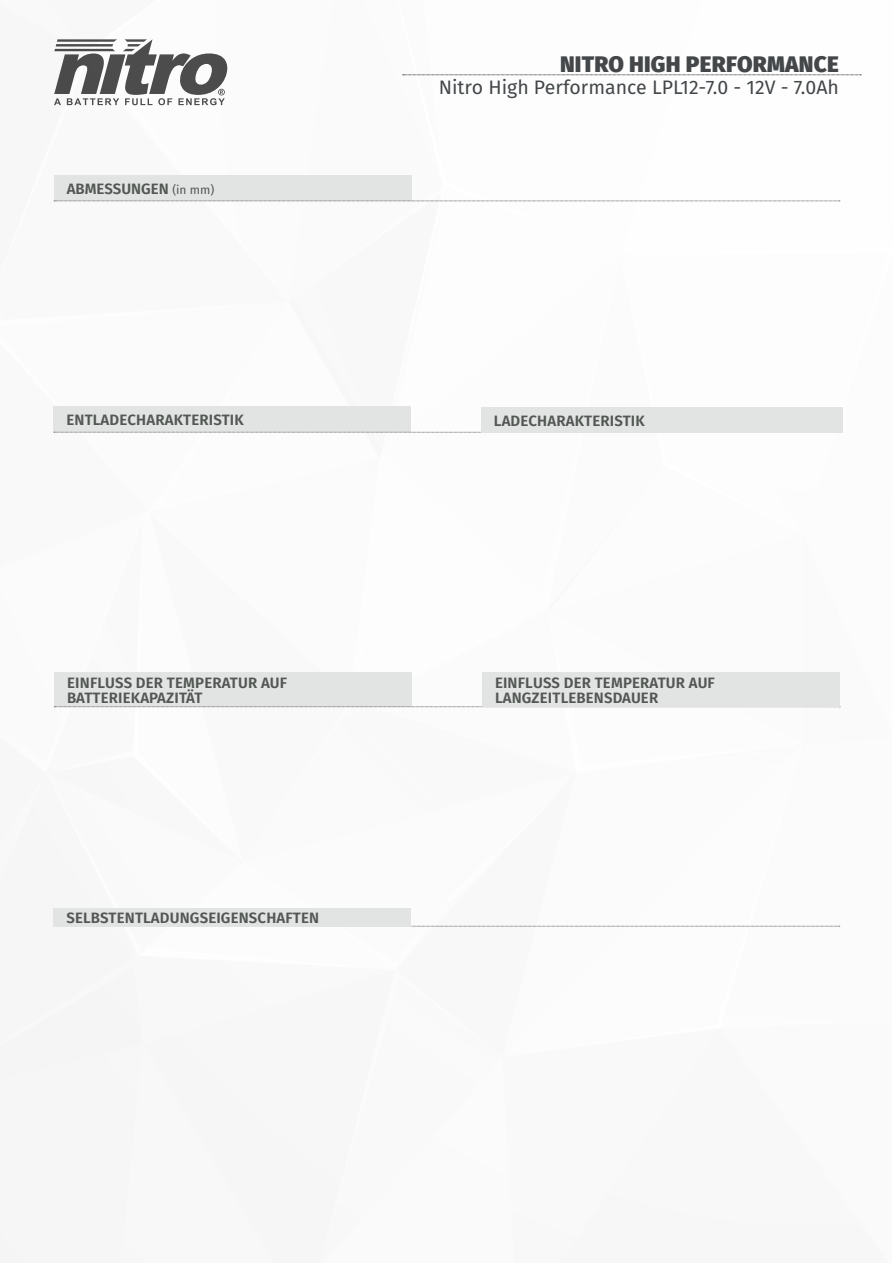
<style>
.page{position:relative;width:893px;height:1263px;background:#fff}
.page>*{position:absolute;margin:0;border:0;box-sizing:border-box;transform-origin:0 0}
.t1{font:800 22.5px "Fira Sans";letter-spacing:.01em;color:#434749}
.t2{font:19.5px "Fira Sans";color:#434749}
.t3{font:600 15px/15px "Fira Sans";letter-spacing:.01em;color:#525753}
.s1{font-weight:400;font-size:12px}
</style>
<div class="page">
<svg style="left:54px;top:39px;width:173px;height:66px"></svg>
<div style="left:54px;top:175px;width:357px;height:26px;background:#e2e3e3"></div>
<svg style="left:54px;top:201px;width:786px;height:1px"></svg>
<div style="left:54px;top:407px;width:357px;height:25px;background:#e2e3e3"></div>
<svg style="left:54px;top:432px;width:786px;height:1px"></svg>
<div style="left:481px;top:407px;width:361px;height:25px;background:#e2e3e3"></div>
<div style="left:54px;top:672px;width:358px;height:35px;background:#e2e3e3"></div>
<svg style="left:54px;top:706px;width:786px;height:1px"></svg>
<div style="left:482px;top:672px;width:357px;height:35px;background:#e2e3e3"></div>
<svg style="left:54px;top:926px;width:786px;height:1px"></svg>
<div style="left:54px;top:908px;width:357px;height:18px;background:#e2e3e3"></div>
<svg style="left:403px;top:75px;width:458px;height:1px"></svg>
<p class="t3" style="left:67px;top:182px;width:149px">ABMESSUNGEN <span class="s1">(in mm)</span></p>
<h1 class="t1" style="left:560px;top:48px;width:280px">NITRO HIGH PERFORMANCE</h1>
<h2 class="t2" style="left:439px;top:74px;width:402px">Nitro High Performance LPL12-7.0 - 12V - 7.0Ah</h2>
<p class="t3" style="left:66px;top:414px;width:179px">ENTLADECHARAKTERISTIK</p>
<p class="t3" style="left:494px;top:414px;width:152px">LADECHARAKTERISTIK</p>
<p class="t3" style="left:67px;top:676px;width:221px">EINFLUSS DER TEMPERATUR AUF<br>BATTERIEKAPAZITÄT</p>
<p class="t3" style="left:495px;top:676px;width:221px">EINFLUSS DER TEMPERATUR AUF<br>LANGZEITLEBENSDAUER</p>
<p class="t3" style="left:66px;top:911px;width:254px">SELBSTENTLADUNGSEIGENSCHAFTEN</p>
</div>
